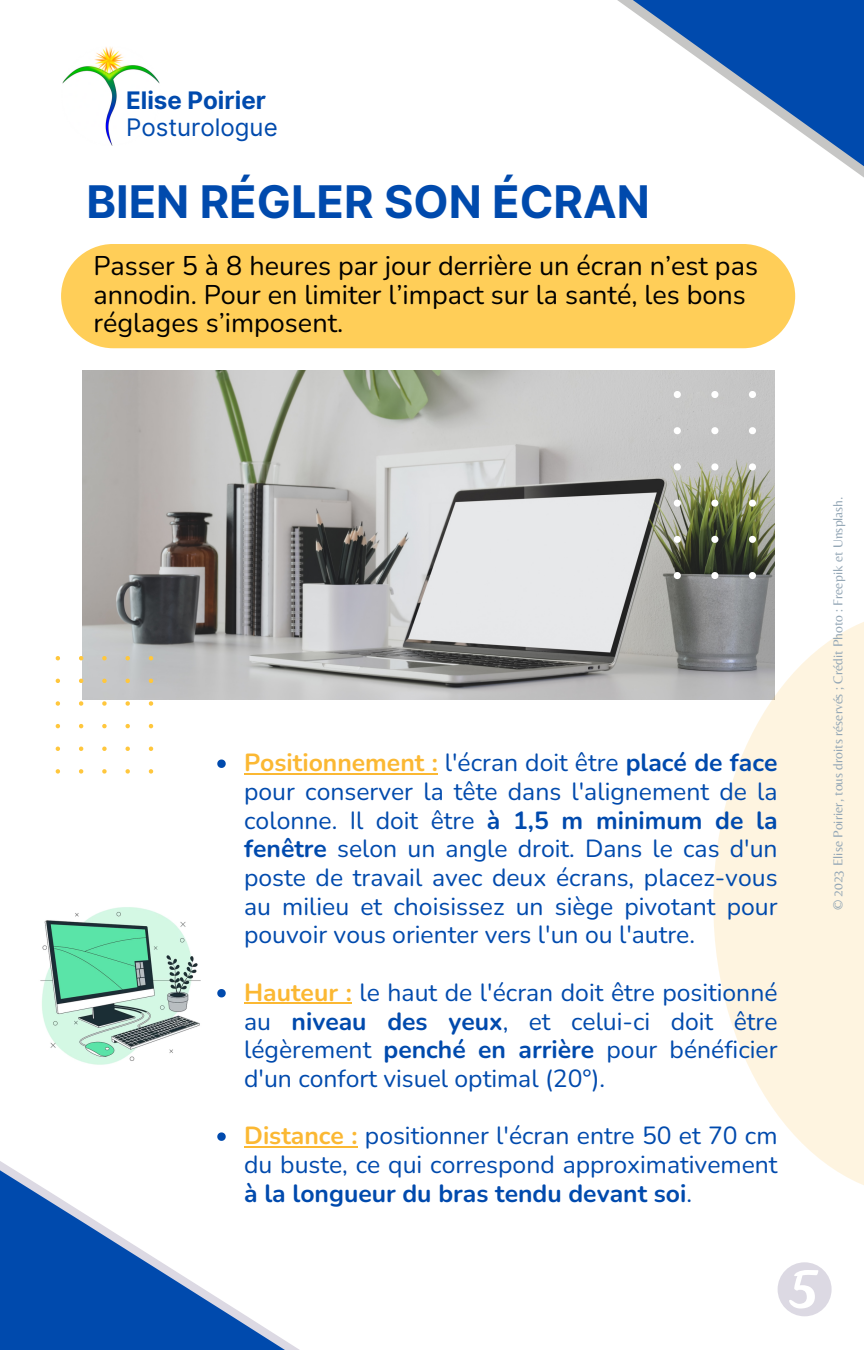
<style>
.page{position:relative;width:864px;height:1350px;background:#fff}
.page>*{position:absolute;margin:0;border:0;box-sizing:border-box;transform-origin:0 0}
.t1{font:700 45px "Inter";color:#004aad}
.t2{font:27px/28.8px "Nunito";color:#000}
.t3{font:24.75px/28.8px "Nunito";color:#004aad;text-align:justify}
.t4{font:700 24.07px "Inter";color:#004aad}
.t5{font:24.07px "Inter";color:#004aad}
.t6{font:13.5px "Belleza";color:#94a7b6}
.s1{font-weight:700;color:#fbb833}
.s2{font-weight:700}
</style>
<div class="page">
<svg style="left:0;top:997px;width:352px;height:353px"></svg>
<svg style="left:282px;top:0;width:582px;height:391px"></svg>
<img style="left:62px;top:47px;width:98px;height:99px">
<img style="left:83px;top:370px;width:691px;height:329px">
<div style="left:61px;top:244px;width:734px;height:104px;background:#ffce58"></div>
<svg style="left:674px;top:391px;width:101px;height:188px;background:#979a8b"></svg>
<svg style="left:55px;top:486px;width:115px;height:288px"></svg>
<svg style="left:713px;top:610px;width:151px;height:575px;fill:#fef4e0"></svg>
<img style="left:38px;top:907px;width:164px;height:160px">
<svg style="left:778px;top:1262px;width:54px;height:54px"></svg>
<svg style="left:217px;top:760px;width:9px;height:8px"></svg>
<hr style="left:244px;top:773px;width:194px;height:2px;background:#fbb833">
<svg style="left:217px;top:989px;width:9px;height:8px"></svg>
<hr style="left:244px;top:1003px;width:108px;height:1px;background:#fbb833">
<svg style="left:217px;top:1132px;width:9px;height:9px"></svg>
<hr style="left:244px;top:1146px;width:114px;height:2px;background:#fbb833">
<p class="t4" style="left:126px;top:86px;width:142px">Elise Poirier</p>
<p class="t5" style="left:126px;top:113px;width:153px">Posturologue</p>
<p class="t1" style="left:86px;top:175px;width:565px">BIEN RÉGLER SON ÉCRAN</p>
<p class="t2" style="left:93px;top:252px;width:666px">Passer 5 à 8 heures par jour derrière un écran n’est pas annodin. Pour en limiter l’impact sur la santé, les bons réglages s’imposent.</p>
<p class="t3" style="left:244px;top:749px;width:535px"><span class="s1">Positionnement :</span> l'écran doit être <span class="s2">placé de face </span>pour conserver la tête dans l'alignement de la colonne. Il doit être <span class="s2">à 1,5 m minimum de la fenêtre</span> selon un angle droit. Dans le cas d'un poste de travail avec deux écrans, placez-vous au milieu et choisissez un siège pivotant pour pouvoir vous orienter vers l'un ou l'autre.</p>
<p class="t3" style="left:244px;top:978px;width:535px"><span class="s1">Hauteur :</span> le haut de l'écran doit être positionné au <span class="s2">niveau des yeux</span>, et celui-ci doit être légèrement <span class="s2">penché en arrière</span> pour bénéficier d'un confort visuel optimal (20°).</p>
<p class="t3" style="left:244px;top:1122px;width:535px"><span class="s1">Distance :</span> positionner l'écran entre 50 et 70 cm du buste, ce qui correspond approximativement <span class="s2">à la longueur du bras tendu devant soi</span>.</p>
<p class="t6" style="left:830px;top:910px;width:416px;rotate:-90deg">© 2023 Elise Poirier, tous droits réservés ; Crédit Photo : Freepik et Unsplash.</p>
</div>
